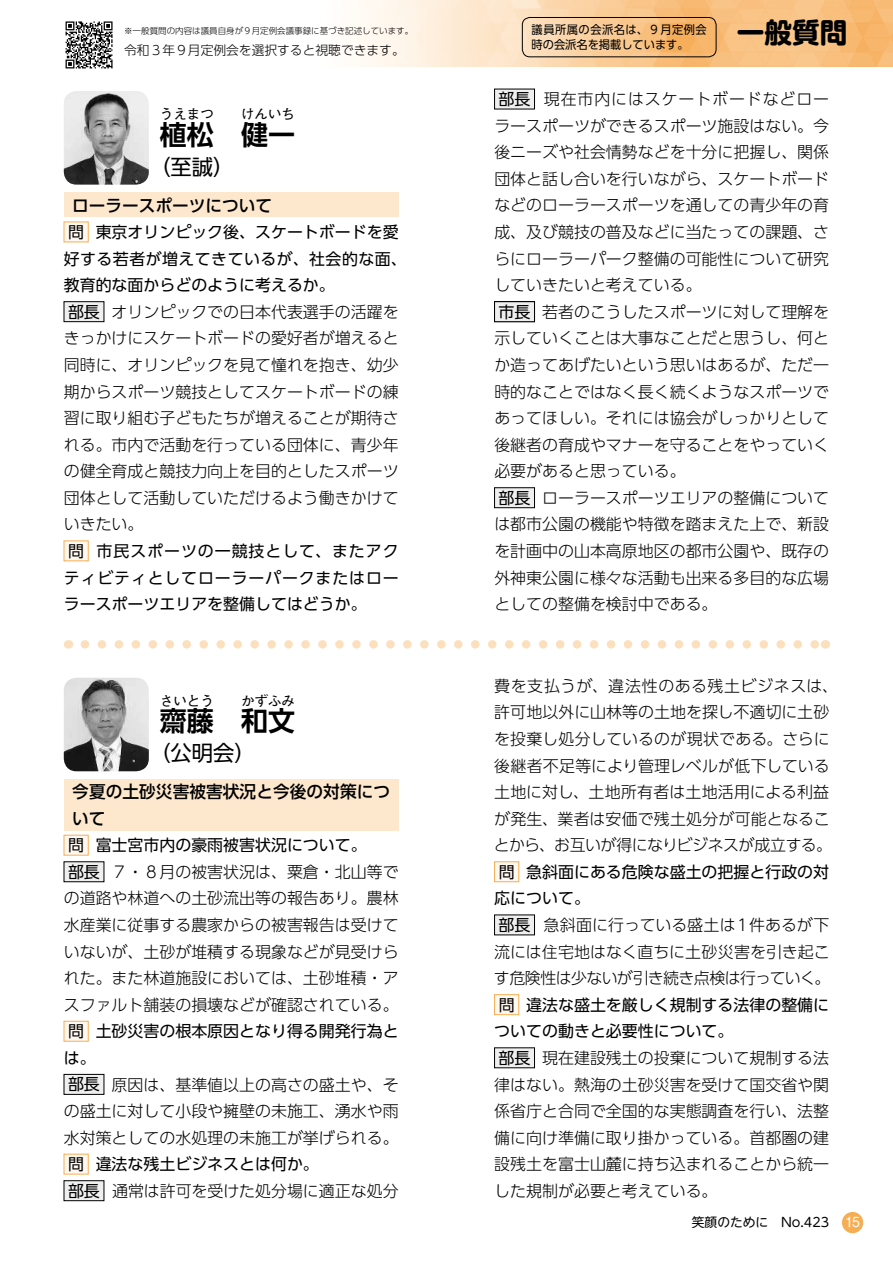
<style>
.page{position:relative;width:893px;height:1263px;background:#fff}
.page>*{position:absolute;margin:0;border:0;box-sizing:border-box;transform-origin:0 0}
.t1{font:700 27.6px "UD Shin M Go Pr 6";color:#000}
.t2{font:700 27px "UD Shin Go Pro De";color:#000}
.t3{font:21.3px "UD Shin Go Pro";color:#000}
.t4{font:500 16.95px/26.5px "UD Shin Go Pro";letter-spacing:.005em;color:#000}
.t5{font:300 15.9px/26.5px "UD Shin Go Pro";color:#000;text-align:justify}
.t6{font:15.9px/26.5px "UD Shin Go Pro";color:#000}
.t7{font:700 13.5px "UD Shin Go Pro De";color:#000}
.t8{font:300 12.75px "UD Shin Go Pro";color:#000}
.t9{font:12.75px "UD Shin M Go Pro";color:#000}
.t10{font:12.75px "Shin M Go Pr 6 N";color:#fff}
.t11{font:11.7px/14.5px "UD Shin Go Pro";letter-spacing:.025em;color:#000;scale:.96 1}
.t12{font:300 8.55px "UD Shin Go Pro";color:#000}
</style>
<div class="page">
<div style="left:842px;top:1212px;width:21px;height:21px;background:#f6ae54;border-radius:50%"></div>
<img style="left:358px;top:0;width:535px;height:67px">
<svg style="left:66px;top:21px;width:47px;height:47px"></svg>
<div style="left:522px;top:17px;width:195px;height:40px;border:1px solid #000;border-radius:8px"></div>
<svg style="left:85px;top:640px;width:731px;height:9px"></svg>
<img style="left:64px;top:91px;width:85px;height:94px">
<div style="left:64px;top:192px;width:335px;height:25px;background:#fde8ce"></div>
<div style="left:495px;top:89px;width:39px;height:20px;background:#efefef"></div>
<div style="left:494px;top:89px;width:41px;height:20px;border:1px solid #000"></div>
<div style="left:495px;top:302px;width:39px;height:20px;background:#efefef"></div>
<div style="left:494px;top:301px;width:41px;height:21px;border:1px solid #000"></div>
<div style="left:495px;top:488px;width:39px;height:20px;background:#efefef"></div>
<div style="left:494px;top:487px;width:41px;height:21px;border:1px solid #000"></div>
<div style="left:64px;top:222px;width:24px;height:20px;background:#fff8f0"></div>
<div style="left:64px;top:302px;width:40px;height:20px;background:#efefef"></div>
<div style="left:64px;top:301px;width:40px;height:21px;border:1px solid #000"></div>
<div style="left:64px;top:541px;width:24px;height:20px;background:#fff8f0"></div>
<div style="left:64px;top:541px;width:24px;height:20px;border:1px solid #f6ae54"></div>
<div style="left:64px;top:779px;width:335px;height:52px;background:#fde8ce"></div>
<div style="left:495px;top:862px;width:24px;height:20px;background:#fff8f0"></div>
<div style="left:494px;top:861px;width:25px;height:21px;border:1px solid #f6ae54"></div>
<div style="left:495px;top:915px;width:39px;height:20px;background:#efefef"></div>
<div style="left:494px;top:915px;width:41px;height:20px;border:1px solid #000"></div>
<div style="left:495px;top:995px;width:24px;height:20px;background:#fff8f0"></div>
<div style="left:494px;top:994px;width:25px;height:21px;border:1px solid #f6ae54"></div>
<div style="left:495px;top:1048px;width:39px;height:20px;background:#efefef"></div>
<div style="left:494px;top:1047px;width:41px;height:21px;border:1px solid #000"></div>
<div style="left:64px;top:835px;width:24px;height:20px;background:#fff8f0"></div>
<div style="left:64px;top:835px;width:24px;height:20px;border:1px solid #f6ae54"></div>
<div style="left:64px;top:862px;width:40px;height:20px;background:#efefef"></div>
<div style="left:64px;top:1021px;width:24px;height:20px;background:#fff8f0"></div>
<div style="left:64px;top:1021px;width:24px;height:20px;border:1px solid #f6ae54"></div>
<div style="left:64px;top:1074px;width:40px;height:20px;background:#efefef"></div>
<div style="left:64px;top:1074px;width:40px;height:20px;border:1px solid #000"></div>
<div style="left:64px;top:1154px;width:24px;height:20px;background:#fff8f0"></div>
<div style="left:64px;top:1154px;width:24px;height:20px;border:1px solid #f6ae54"></div>
<div style="left:64px;top:1181px;width:40px;height:20px;background:#efefef"></div>
<div style="left:64px;top:1180px;width:40px;height:21px;border:1px solid #000"></div>
<img style="left:64px;top:678px;width:85px;height:93px">
<p class="t12" style="left:124px;top:24px;width:291px">※一般質問の内容は議員自身が９月定例会議事録に基づき記述しています。</p>
<p class="t8" style="left:124px;top:39px;width:282px">令和３年９月定例会を選択すると視聴できます。</p>
<p class="t7" style="left:160px;top:103px;width:56px">うえまつ</p>
<h2 class="t2" style="left:160px;top:112px;width:55px">植松</h2>
<h3 class="t3" style="left:149px;top:149px;width:87px">（至誠）</h3>
<p class="t7" style="left:241px;top:103px;width:55px">けんいち</p>
<h2 class="t2" style="left:241px;top:112px;width:55px">健一</h2>
<p class="t4" style="left:72px;top:192px;width:202px">ローラースポーツについて</p>
<p class="t6" style="left:64px;top:218px;width:344px">問　東京オリンピック後、スケートボードを愛好する若者が増えてきているが、社会的な面、教育的な面からどのように考えるか。</p>
<p class="t5" style="left:64px;top:298px;width:336px">部長　オリンピックでの日本代表選手の活躍をきっかけにスケートボードの愛好者が増えると同時に、オリンピックを見て憧れを抱き、幼少期からスポーツ競技としてスケートボードの練習に取り組む子どもたちが増えることが期待される。市内で活動を行っている団体に、青少年の健全育成と競技力向上を目的としたスポーツ団体として活動していただけるよう働きかけていきたい。</p>
<p class="t6" style="left:64px;top:537px;width:336px;text-align:justify">問　市民スポーツの一競技として、またアクティビティとしてローラーパークまたはローラースポーツエリアを整備してはどうか。</p>
<p class="t6" style="left:68px;top:218px;width:17px">問</p>
<p class="t6" style="left:68px;top:298px;width:33px">部長</p>
<p class="t6" style="left:68px;top:537px;width:17px">問</p>
<p class="t7" style="left:160px;top:690px;width:56px">さいとう</p>
<h2 class="t2" style="left:160px;top:699px;width:56px">齋藤</h2>
<p class="t7" style="left:241px;top:690px;width:55px">かずふみ</p>
<h2 class="t2" style="left:241px;top:699px;width:55px">和文</h2>
<h3 class="t3" style="left:149px;top:736px;width:108px">（公明会）</h3>
<p class="t4" style="left:72px;top:778px;width:319px">今夏の土砂災害被害状況と今後の対策について</p>
<p class="t6" style="left:64px;top:831px;width:304px">問　富士宮市内の豪雨被害状況について。</p>
<p class="t5" style="left:64px;top:858px;width:336px">部長　７・８月の被害状況は、粟倉・北山等での道路や林道への土砂流出等の報告あり。農林水産業に従事する農家からの被害報告は受けていないが、土砂が堆積する現象などが見受けられた。また林道施設においては、土砂堆積・アスファルト舗装の損壊などが確認されている。</p>
<p class="t6" style="left:64px;top:1017px;width:336px">問　土砂災害の根本原因となり得る開発行為とは。</p>
<p class="t5" style="left:64px;top:1070px;width:336px">部長　原因は、基準値以上の高さの盛土や、その盛土に対して小段や擁壁の未施工、湧水や雨水対策としての水処理の未施工が挙げられる。</p>
<p class="t6" style="left:64px;top:1150px;width:257px">問　違法な残土ビジネスとは何か。</p>
<p class="t5" style="left:64px;top:1177px;width:336px">部長　通常は許可を受けた処分場に適正な処分</p>
<p class="t6" style="left:68px;top:831px;width:33px">問部長</p>
<p class="t6" style="left:68px;top:1017px;width:17px">問</p>
<p class="t6" style="left:68px;top:1071px;width:33px">部長</p>
<p class="t6" style="left:68px;top:1150px;width:33px">問部長</p>
<p class="t11" style="left:532px;top:22px;width:184px">議員所属の会派名は、９月定例会時の会派名を掲載しています。</p>
<h1 class="t1" style="left:737px;top:9px;width:112px">一般質問</h1>
<p class="t5" style="left:494px;top:85px;width:336px;text-align:left">部長　現在市内にはスケートボードなどローラースポーツができるスポーツ施設はない。今後ニーズや社会情勢などを十分に把握し、関係団体と話し合いを行いながら、スケートボードなどのローラースポーツを通しての青少年の育成、及び競技の普及などに当たっての課題、さらにローラーパーク整備の可能性について研究していきたいと考えている。<br>市長　若者のこうしたスポーツに対して理解を示していくことは大事なことだと思うし、何とか造ってあげたいという思いはあるが、ただ一時的なことではなく長く続くようなスポーツであってほしい。それには協会がしっかりとして後継者の育成やマナーを守ることをやっていく必要があると思っている。<br>部長　ローラースポーツエリアの整備については都市公園の機能や特徴を踏まえた上で、新設を計画中の山本高原地区の都市公園や、既存の外神東公園に様々な活動も出来る多目的な広場としての整備を検討中である。</p>
<p class="t6" style="left:499px;top:85px;width:33px">部長</p>
<p class="t6" style="left:499px;top:298px;width:33px">市長</p>
<p class="t6" style="left:499px;top:484px;width:33px">部長</p>
<p class="t5" style="left:494px;top:672px;width:346px;text-align:left">費を支払うが、違法性のある残土ビジネスは、許可地以外に山林等の土地を探し不適切に土砂を投棄し処分しているのが現状である。さらに後継者不足等により管理レベルが低下している土地に対し、土地所有者は土地活用による利益が発生、業者は安価で残土処分が可能となることから、お互いが得になりビジネスが成立する。</p>
<p class="t6" style="left:494px;top:858px;width:336px">問　急斜面にある危険な盛土の把握と行政の対応について。</p>
<p class="t5" style="left:494px;top:911px;width:338px">部長　急斜面に行っている盛土は１件あるが下流には住宅地はなく直ちに土砂災害を引き起こす危険性は少ないが引き続き点検は行っていく。</p>
<p class="t6" style="left:494px;top:991px;width:336px">問　違法な盛土を厳しく規制する法律の整備についての動きと必要性について。</p>
<p class="t5" style="left:494px;top:1044px;width:336px">部長　現在建設残土の投棄について規制する法律はない。熱海の土砂災害を受けて国交省や関係省庁と合同で全国的な実態調査を行い、法整備に向け準備に取り掛かっている。首都圏の建設残土を富士山麓に持ち込まれることから統一した規制が必要と考えている。</p>
<p class="t6" style="left:499px;top:858px;width:17px">問</p>
<p class="t6" style="left:499px;top:911px;width:33px">部長</p>
<p class="t6" style="left:499px;top:991px;width:17px">問</p>
<p class="t6" style="left:499px;top:1044px;width:33px">部長</p>
<p class="t9" style="left:692px;top:1212px;width:139px">笑顔のために　No.423</p>
<p class="t10" style="left:846px;top:1212px;width:16px">15</p>
</div>
